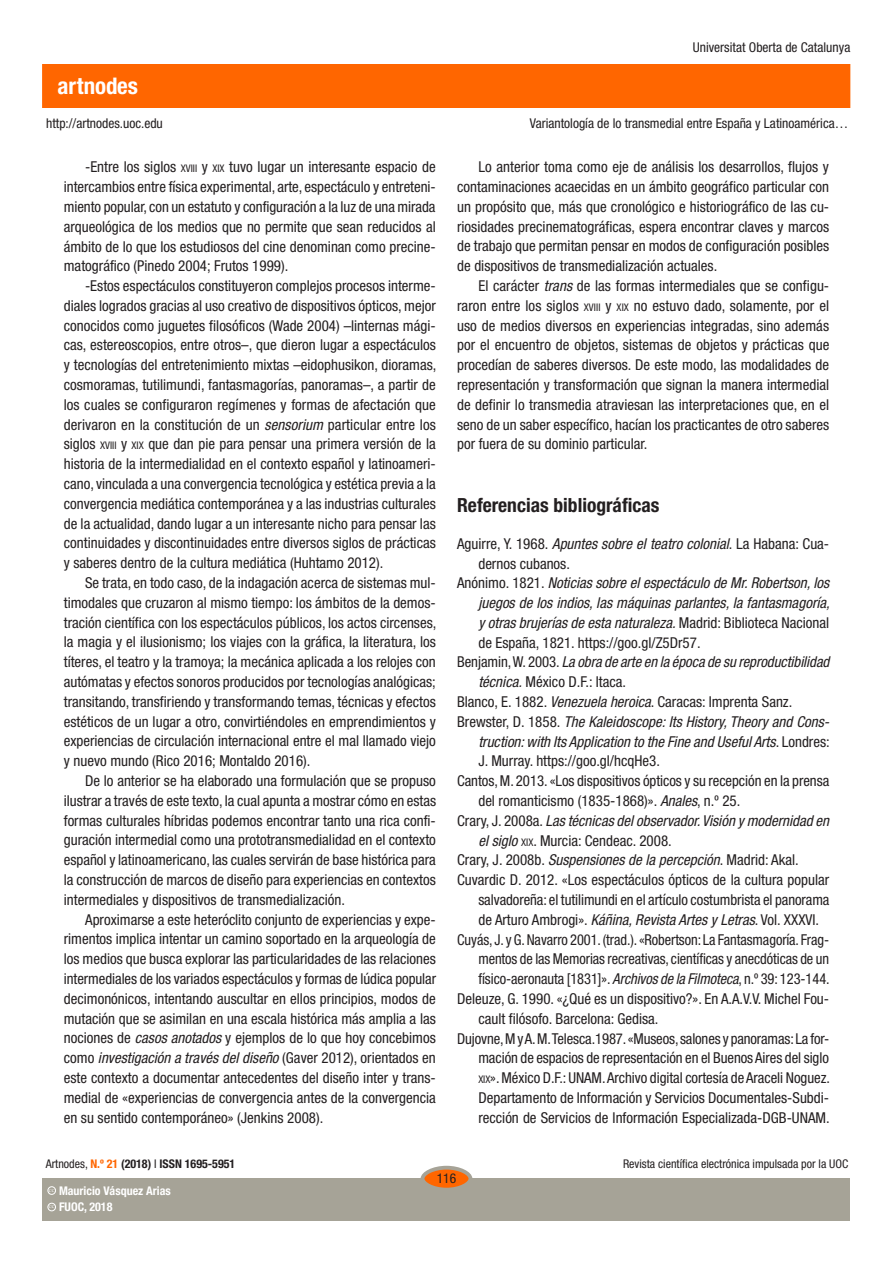
<style>
.page{position:relative;width:893px;height:1263px;background:#fff}
.page>*{position:absolute;margin:0;border:0;box-sizing:border-box;transform-origin:0 0}
.t1{font:700 condensed 22.95px "Helvetica Neue LT Std";color:#fff}
.SUBTITOLS{font:700 condensed 19.5px "Helvetica Neue LT Std";color:#231f20}
.text_general{font:condensed 15px/19.8px "Helvetica Neue LT Std";color:#231f20;text-align:justify}
.BIBLIOGRAFIA{font:condensed 15px/19.8px "Helvetica Neue LT Std";color:#231f20}
.BIBLIOGRAFIA-2{font:italic condensed 15px/19.8px "Helvetica Neue LT Std";color:#231f20;text-align:justify}
.BIBLIOGRAFIA-3{font:condensed 15px/19.8px "Helvetica Neue LT Std";color:#231f20;text-align:justify;scale:.96 1}
.t2{font:condensed 13.5px "Helvetica Neue LT Std";color:#231f20}
.t3{font:condensed 12px "Helvetica Neue LT Std";color:#231f20}
.t4{font:700 condensed 12px "Helvetica Neue LT Std";color:#231f20}
.t5{font:700 condensed 12px "Helvetica Neue LT Std";color:#fff}
.t6{font:600 3.9px "Adobe Caslon Pro";color:#fff}
.s1{font-size:10.5px}
.s2{font-style:italic}
.s3{font-style:normal}
.s4{font-style:normal;font-size:10.5px}
.s5{font-weight:400}
.s6{color:#f60}
</style>
<div class="page">
<div style="left:43px;top:65px;width:807px;height:42px;background:#f60"></div>
<div style="left:43px;top:1178px;width:807px;height:42px;background:#a6a397"></div>
<div style="left:422px;top:1168px;width:48px;height:21px;background:#f60;border-radius:50%"></div>
<div style="left:421px;top:1166px;width:51px;height:25px;border:4px solid #a6a397;border-radius:50%"></div>
<div style="left:48px;top:1203px;width:8px;height:8px;border:1px solid #fff;border-radius:50%"></div>
<div style="left:48px;top:1186px;width:8px;height:8px;border:1px solid #fff;border-radius:50%"></div>
<h1 class="t1" style="left:58px;top:72px;width:82px">artnodes</h1>
<p class="t2" style="left:46px;top:115px;width:118px">http://artnodes.uoc.edu</p>
<p class="text_general" style="left:64px;top:157px;width:374px;text-indent:21px">-Entre los siglos <span class="s1">XVIII</span> y <span class="s1">XIX</span> tuvo lugar un interesante espacio de intercambios entre física experimental, arte, espectáculo y entreteni&shy;miento popular, con un estatuto y configuración a la luz de una mirada arqueológica de los medios que no permite que sean reducidos al ámbito de lo que los estudiosos del cine denominan como precine&shy;matográfico (Pinedo 2004; Frutos 1999).</p>
<p class="text_general" style="left:64px;top:276px;width:374px;text-indent:21px">-Estos espectáculos constituyeron complejos procesos interme&shy;diales logrados gracias al uso creativo de dispositivos ópticos, mejor conocidos como juguetes filosóficos (Wade 2004) –linternas mági&shy;cas, estereoscopios, entre otros–, que dieron lugar a espectáculos y tecnologías del entretenimiento mixtas –eidophusikon, dioramas, cosmoramas, tutilimundi, fantasmagorías, panoramas–, a partir de los cuales se configuraron regímenes y formas de afectación que derivaron en la constitución de un <span class="s2">sensorium</span> particular entre los siglos <span class="s1">XVIII</span> y <span class="s1">XIX</span> que dan pie para pensar una primera versión de la historia de la intermedialidad en el contexto español y latinoameri&shy;cano, vinculada a una convergencia tecnológica y estética previa a la convergencia mediática contemporánea y a las industrias culturales de la actualidad, dando lugar a un interesante nicho para pensar las continuidades y discontinuidades entre diversos siglos de prácticas y saberes dentro de la cultura mediática (Huhtamo 2012).</p>
<p class="text_general" style="left:64px;top:573px;width:374px;text-indent:21px">Se trata, en todo caso, de la indagación acerca de sistemas mul&shy;timodales que cruzaron al mismo tiempo: los ámbitos de la demos&shy;tración científica con los espectáculos públicos, los actos circenses, la magia y el ilusionismo; los viajes con la gráfica, la literatura, los títeres, el teatro y la tramoya; la mecánica aplicada a los relojes con autómatas y efectos sonoros producidos por tecnologías analógicas; transitando, transfiriendo y transformando temas, técnicas y efectos estéticos de un lugar a otro, convirtiéndoles en emprendimientos y experiencias de circulación internacional entre el mal llamado viejo y nuevo mundo (Rico 2016; Montaldo 2016).</p>
<p class="text_general" style="left:64px;top:771px;width:374px;text-indent:21px">De lo anterior se ha elaborado una formulación que se propuso ilustrar a través de este texto, la cual apunta a mostrar cómo en estas formas culturales híbridas podemos encontrar tanto una rica confi&shy;guración intermedial como una prototransmedialidad en el contexto español y latinoamericano, las cuales servirán de base histórica para la construcción de marcos de diseño para experiencias en contextos intermediales y dispositivos de transmedialización.</p>
<p class="text_general" style="left:64px;top:909px;width:374px;text-indent:21px">Aproximarse a este heteróclito conjunto de experiencias y expe&shy;rimentos implica intentar un camino soportado en la arqueología de los medios que busca explorar las particularidades de las relaciones intermediales de los variados espectáculos y formas de lúdica popular decimonónicos, intentando auscultar en ellos principios, modos de mutación que se asimilan en una escala histórica más amplia a las nociones de <span class="s2">casos anotados</span> y ejemplos de lo que hoy concebimos como <span class="s2">investigación a través del diseño</span> (Gaver 2012), orientados en este contexto a documentar antecedentes del diseño inter y trans&shy;medial de «experiencias de convergencia antes de la convergencia en su sentido contemporáneo» (Jenkins 2008).</p>
<p class="t2" style="left:693px;top:40px;width:159px">Universitat Oberta de Catalunya</p>
<p class="t2" style="left:530px;top:115px;width:320px">Variantología de lo transmedial entre España y Latinoamérica…</p>
<p class="text_general" style="left:457px;top:157px;width:374px;text-indent:21px">Lo anterior toma como eje de análisis los desarrollos, flujos y contaminaciones acaecidas en un ámbito geográfico particular con un propósito que, más que cronológico e historiográfico de las cu&shy;riosidades precinematográficas, espera encontrar claves y marcos de trabajo que permitan pensar en modos de configuración posibles de dispositivos de transmedialización actuales.</p>
<p class="text_general" style="left:457px;top:276px;width:374px;text-indent:21px">El carácter <span class="s2">trans</span> de las formas intermediales que se configu&shy;raron entre los siglos <span class="s1">XVIII</span> y <span class="s1">XIX</span> no estuvo dado, solamente, por el uso de medios diversos en experiencias integradas, sino además por el encuentro de objetos, sistemas de objetos y prácticas que procedían de saberes diversos. De este modo, las modalidades de representación y transformación que signan la manera intermedial de definir lo transmedia atraviesan las interpretaciones que, en el seno de un saber específico, hacían los practicantes de otro saberes por fuera de su dominio particular.</p>
<p class="SUBTITOLS" style="left:457px;top:493px;width:204px">Referencias bibliográficas</p>
<p class="BIBLIOGRAFIA" style="left:478px;top:533px;width:352px;text-indent:-21px">Aguirre, Y. 1968. <span class="s2">Apuntes sobre el teatro colonial</span>. La Habana: Cua&shy;dernos cubanos.</p>
<p class="BIBLIOGRAFIA-2" style="left:478px;top:573px;width:353px;text-indent:-21px"><span class="s3">Anónimo. 1821.</span> Noticias sobre el espectáculo de Mr. Robertson, los juegos de los indios, las máquinas parlantes, la fantasmagoría, y otras brujerías de esta naturaleza. <span class="s3">Madrid: Biblioteca Nacional de España, 1821. https://goo.gl/Z5Dr57.</span></p>
<p class="BIBLIOGRAFIA-2" style="left:478px;top:653px;width:353px;text-indent:-21px"><span class="s3">Benjamin, W. 2003.</span> La obra de arte en la época de su reproductibilidad técnica. <span class="s3">México D.F.: Itaca.</span></p>
<p class="BIBLIOGRAFIA" style="left:457px;top:692px;width:337px">Blanco, E. 1882. <span class="s2">Venezuela heroica</span>. Caracas: Imprenta Sanz.</p>
<p class="BIBLIOGRAFIA-2" style="left:478px;top:712px;width:353px;text-indent:-21px"><span class="s3">Brewster, D. 1858.</span> The Kaleidoscope: Its History, Theory and Cons&shy;truction: with Its Application to the Fine and Useful Arts<span class="s3">. Londres:<br>J. Murray. https://goo.gl/hcqHe3.</span></p>
<p class="BIBLIOGRAFIA" style="left:478px;top:771px;width:352px;text-indent:-21px">Cantos, M. 2013. «Los dispositivos ópticos y su recepción en la prensa del romanticismo (1835-1868)». <span class="s2">Anales</span>, n.º 25.</p>
<p class="BIBLIOGRAFIA-2" style="left:478px;top:811px;width:352px;text-indent:-21px"><span class="s3">Crary, J. 2008a.</span> Las técnicas del observador. Visión y modernidad en el siglo <span class="s4">XIX</span><span class="s3">. Murcia: Cendeac. 2008.</span></p>
<p class="BIBLIOGRAFIA" style="left:457px;top:850px;width:343px">Crary, J. 2008b. <span class="s2">Suspensiones de la percepción</span>. Madrid: Akal.</p>
<p class="BIBLIOGRAFIA" style="left:478px;top:870px;width:353px;text-align:justify;text-indent:-21px">Cuvardic D. 2012. «Los espectáculos ópticos de la cultura popular salvadoreña: el tutilimundi en el artículo costumbrista el panorama de Arturo Ambrogi». <span class="s2">Káñina, Revista Artes y Letras</span>. Vol. XXXVI.</p>
<p class="BIBLIOGRAFIA-3" style="left:478px;top:929px;width:367px;text-indent:-21px">Cuyás, J. y G. Navarro 2001. (trad.). «Robertson: La Fantasmagoría. Frag&shy;mentos de las Memorias recreativas, científicas y anecdóticas de un físico-aeronauta [1831]». <span class="s2">Archivos de la Filmoteca</span>, n.º 39: 123-144.</p>
<p class="BIBLIOGRAFIA" style="left:478px;top:988px;width:352px;text-indent:-21px">Deleuze, G. 1990. «¿Qué es un dispositivo?». En A.A.V.V. Michel Fou&shy;cault filósofo. Barcelona: Gedisa.</p>
<p class="BIBLIOGRAFIA" style="left:478px;top:1028px;width:353px;text-align:justify;text-indent:-21px">Dujovne, M y A. M. Telesca.1987. «Museos, salones y panoramas: La for&shy;mación de espacios de representación en el Buenos Aires del siglo <span class="s1">XIX</span>». México D.F.: UNAM. Archivo digital cortesía de Araceli Noguez.<br>Departamento de Información y Servicios Documentales-Subdi&shy;rección de Servicios de Información Especializada-DGB-UNAM.</p>
<p class="t4" style="left:46px;top:1157px;width:191px"><span class="s5">Artnodes,</span> <span class="s6">N.º 21</span> (2018) <span class="s5">I</span> ISSN 1695-5951</p>
<p class="t6" style="left:49px;top:1205px;width:7px">CC</p>
<p class="t5" style="left:59px;top:1200px;width:55px">FUOC, 2018</p>
<p class="t5" style="left:59px;top:1183px;width:113px">Mauricio Vásquez Arias</p>
<p class="t6" style="left:49px;top:1188px;width:7px">CC</p>
<p class="t2" style="left:437px;top:1171px;width:21px">116</p>
<p class="t3" style="left:623px;top:1157px;width:227px">Revista científica electrónica impulsada por la UOC</p>
</div>
